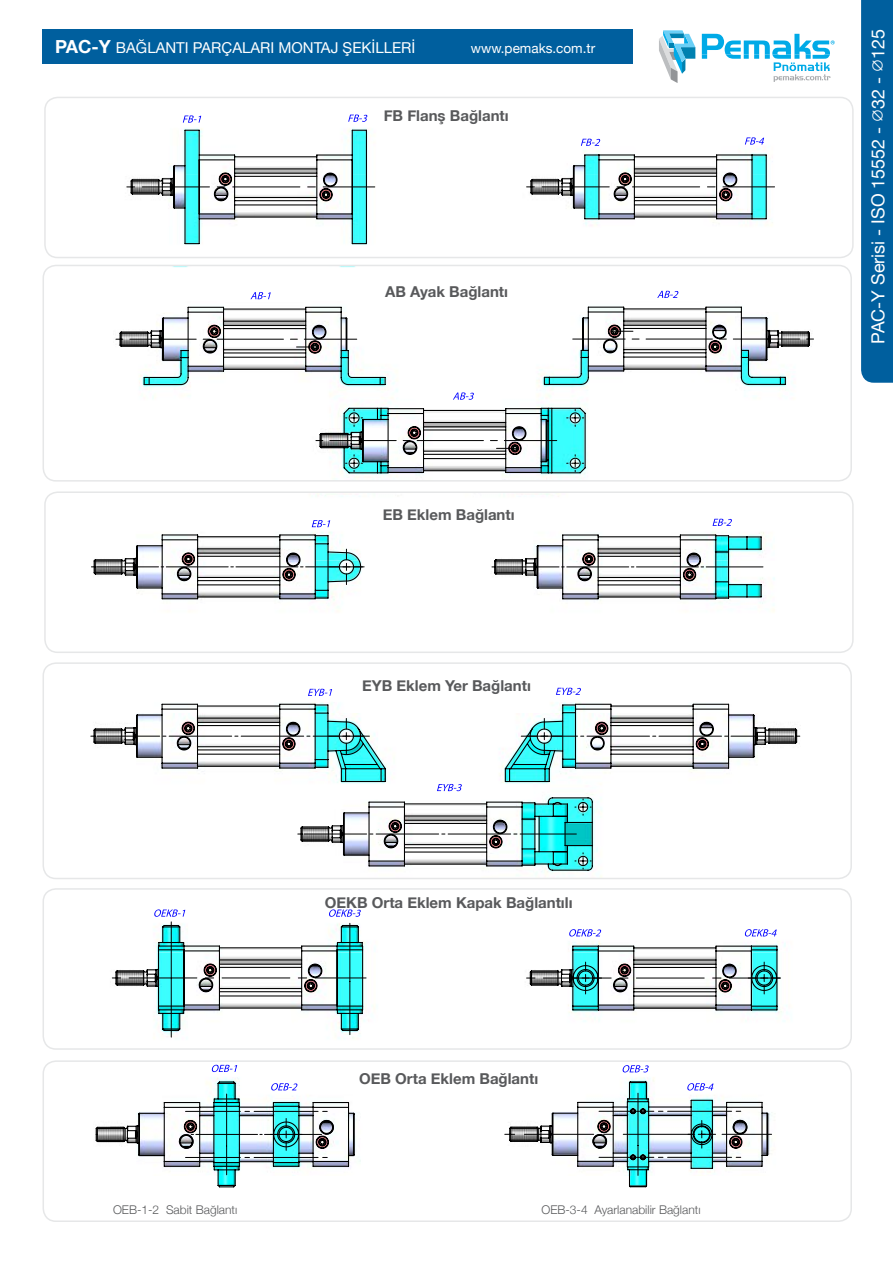
<style>
.page{position:relative;width:893px;height:1263px;background:#fff}
.page>*{position:absolute;margin:0;border:0;box-sizing:border-box;transform-origin:0 0}
.t1{font:18px "Helvetica Neue";color:#fff}
.t2{font:700 18px "Helvetica Neue";color:#fff}
.t3{font:700 15px "Helvetica Neue";color:#58595b}
.t4{font:15px "Helvetica Neue";color:#fff}
.t5{font:13.5px "Helvetica Neue";color:#fff}
.t6{font:300 12px "Helvetica Neue";color:#58595b}
</style>
<div class="page">
<div style="left:861px;top:0;width:32px;height:383px;background:#005f9e"></div>
<div style="left:43px;top:30px;width:589px;height:34px;background:#005f9e"></div>
<svg style="left:659px;top:30px;width:36px;height:53px"></svg>
<svg style="left:702px;top:34px;width:133px;height:48px"></svg>
<svg style="left:112px;top:909px;width:249px;height:128px"></svg>
<svg style="left:114px;top:924px;width:664px;height:108px"></svg>
<div style="left:43px;top:888px;width:809px;height:162px;border:2px solid #e6e7e8;border-radius:13px"></div>
<svg style="left:622px;top:1065px;width:27px;height:7px"></svg>
<svg style="left:211px;top:1065px;width:26px;height:7px"></svg>
<svg style="left:95px;top:1080px;width:674px;height:108px"></svg>
<div style="left:43px;top:1060px;width:809px;height:162px;border:2px solid #e6e7e8;border-radius:13px"></div>
<svg style="left:312px;top:520px;width:18px;height:7px"></svg>
<svg style="left:712px;top:519px;width:20px;height:7px"></svg>
<svg style="left:91px;top:534px;width:672px;height:66px"></svg>
<div style="left:44px;top:491px;width:810px;height:162px;border:2px solid #e6e7e8;border-radius:13px"></div>
<svg style="left:348px;top:115px;width:20px;height:7px"></svg>
<svg style="left:183px;top:115px;width:18px;height:8px"></svg>
<svg style="left:767px;top:181px;width:8px;height:12px"></svg>
<svg style="left:130px;top:129px;width:637px;height:116px"></svg>
<div style="left:44px;top:97px;width:810px;height:161px;border:2px solid #e6e7e8;border-radius:13px"></div>
<svg style="left:250px;top:292px;width:21px;height:7px"></svg>
<svg style="left:657px;top:291px;width:22px;height:7px"></svg>
<svg style="left:119px;top:306px;width:692px;height:168px"></svg>
<div style="left:43px;top:265px;width:809px;height:217px;border:2px solid #e6e7e8;border-radius:13px"></div>
<svg style="left:308px;top:689px;width:24px;height:7px"></svg>
<svg style="left:556px;top:688px;width:25px;height:7px"></svg>
<svg style="left:93px;top:703px;width:705px;height:168px"></svg>
<div style="left:43px;top:662px;width:809px;height:217px;border:2px solid #e6e7e8;border-radius:13px"></div>
<p class="t2" style="left:55px;top:33px;width:57px">PAC-Y</p>
<p class="t4" style="left:116px;top:37px;width:298px">BAĞLANTI PARÇALARI MONTAJ ŞEKI LLERI</p>
<p class="t5" style="left:471px;top:39px;width:126px">www.pemaks.com.tr</p>
<p class="t3" style="left:384px;top:104px;width:126px">FB Flanş Bağlantı</p>
<p class="t3" style="left:385px;top:280px;width:125px">AB Ayak Bağlantı</p>
<p class="t3" style="left:383px;top:503px;width:133px">EB Eklem Bağlantı</p>
<p class="t3" style="left:362px;top:674px;width:170px">EYB Eklem Yer Bağlantı</p>
<p class="t3" style="left:325px;top:890px;width:249px">OEKB Orta Eklem Kapak Bağlantılı</p>
<p class="t3" style="left:359px;top:1067px;width:181px">OEB Orta Eklem Bağlantı</p>
<p class="t6" style="left:113px;top:1199px;width:126px">OEB-1-2 Sabit Bağlantı</p>
<p class="t6" style="left:541px;top:1199px;width:161px">OEB-3-4 Ayarlanabilir Bağlantı</p>
<p class="t1" style="left:865px;top:344px;width:316px;rotate:-90deg">PAC-Y Serisi - ISO 15552 - ∅32 - ∅125</p>
</div>
